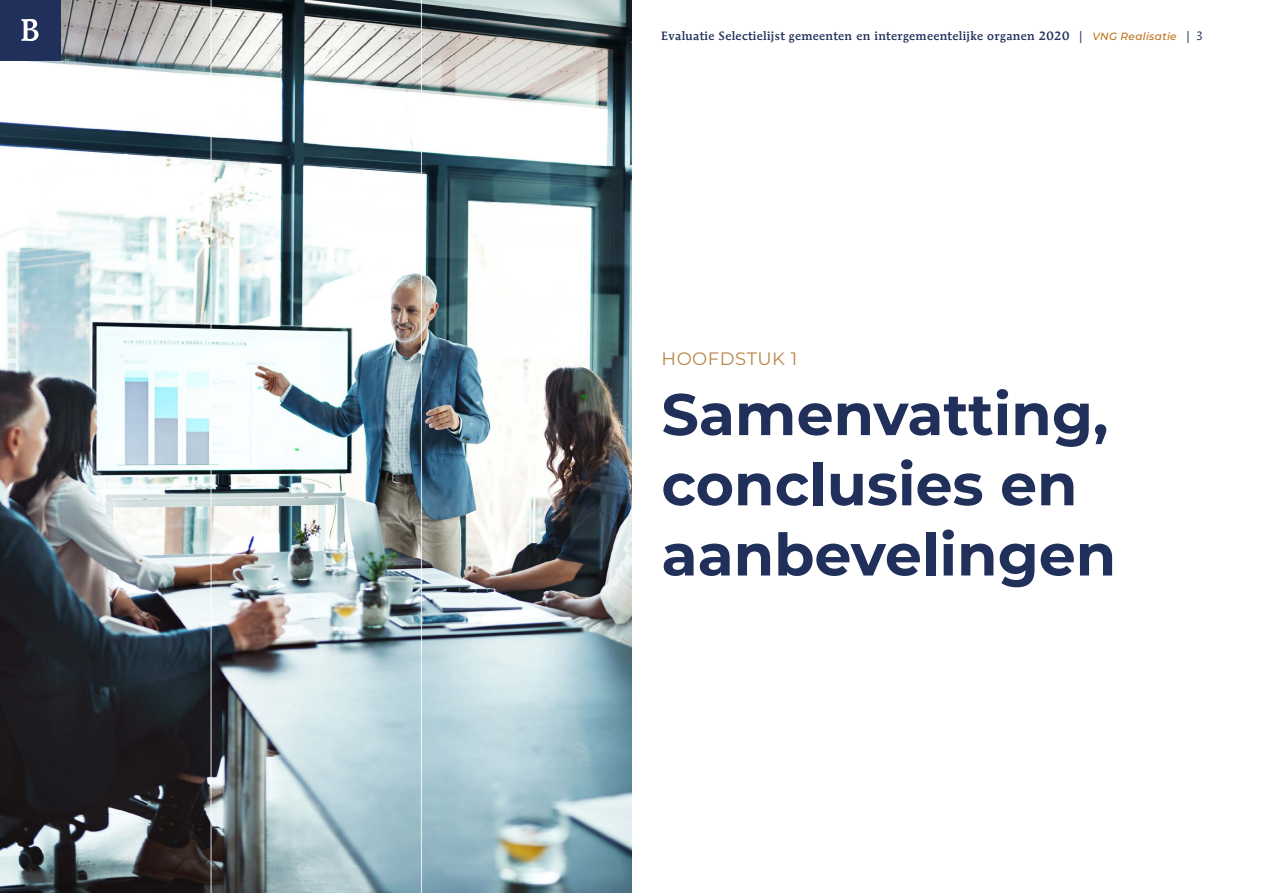
<style>
.page{position:relative;width:1263px;height:893px;background:#fff}
.page>*{position:absolute;margin:0;border:0;box-sizing:border-box;transform-origin:0 0}
.Heading{font:700 58.5px/70.2px "Montserrat";color:#21305b}
.Hoofdstuknummer_label{font:18px "Montserrat";letter-spacing:.03em;color:#b98745}
.t1{font:500 12px "Mendoza Roman Std";letter-spacing:.03em;color:#21305b}
.s1{font-family:"Montserrat";font-style:italic;font-size:10.5px;color:#ba6e15}
.s2{font-weight:400}
</style>
<div class="page">
<img style="left:0;top:0;width:631px;height:893px">
<hr style="left:210px;top:0;width:2px;height:893px;background:#fff">
<hr style="left:421px;top:0;width:1px;height:893px;background:#fff">
<div style="left:0;top:0;width:60px;height:60px;background:#21305b"></div>
<svg style="left:21px;top:19px;width:18px;height:22px"></svg>
<p class="t1" style="left:661px;top:28px;width:543px">Evaluatie Selectielijst gemeenten en intergemeentelijke organen 2020 | <span class="s1">VNG Realisatie</span> | <span class="s2">3</span></p>
<h2 class="Hoofdstuknummer_label" style="left:661px;top:346px;width:137px">HOOFDSTUK 1</h2>
<h1 class="Heading" style="left:661px;top:376px;width:456px">Samenvatting, conclusies en aanbevelingen</h1>
</div>
